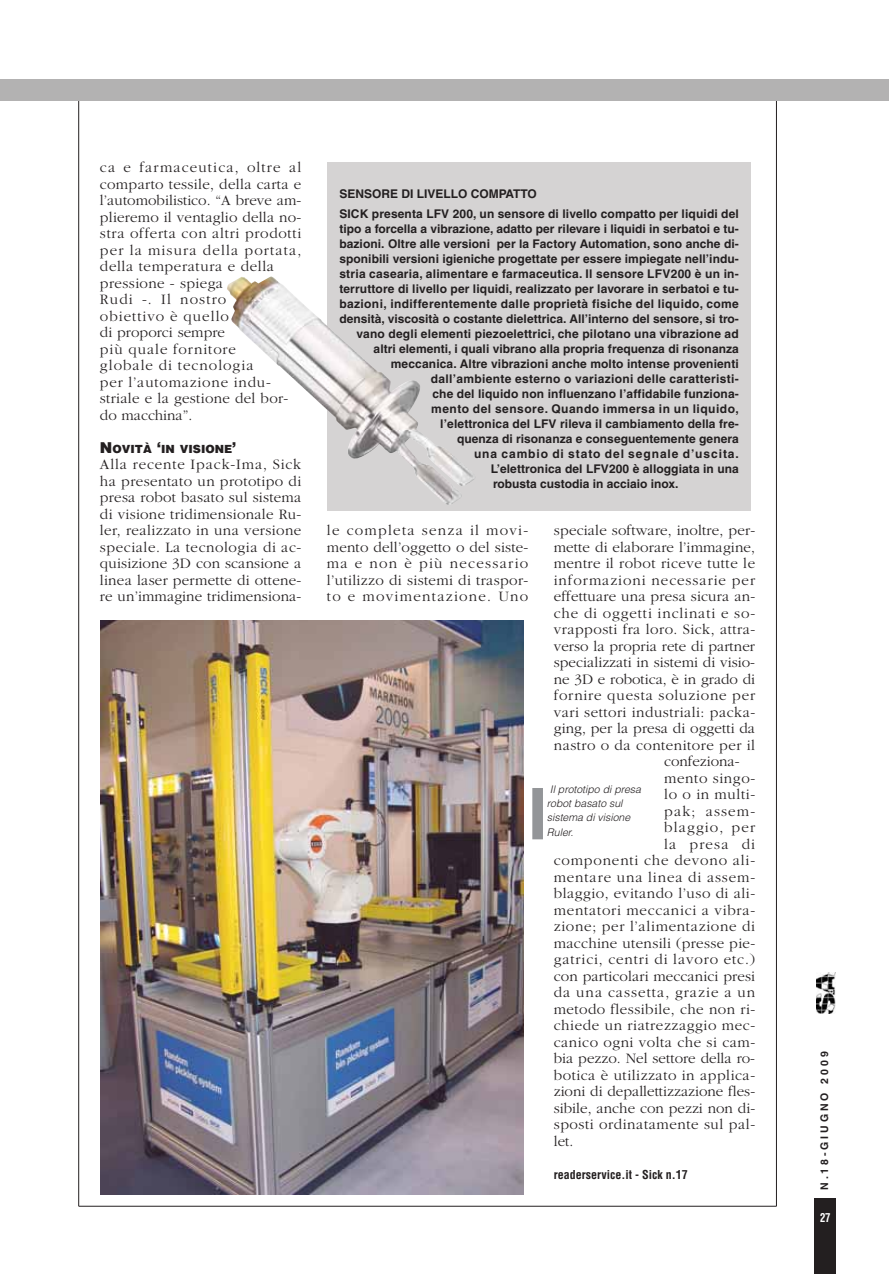
<style>
.page{position:relative;width:889px;height:1277px;background:#fff}
.page>*{position:absolute;margin:0;border:0;box-sizing:border-box;transform-origin:0 0}
.t1{font:300 15px/16.5px "Garamond LT";letter-spacing:.035em;color:#231f20;text-align:justify}
.t2{font:300 15px "Garamond LT";letter-spacing:.005em;color:#231f20}
.t3{font:300 15px "Garamond LT";letter-spacing:.01em;color:#231f20}
.t4{font:300 15px "Garamond LT";letter-spacing:.055em;color:#231f20}
.t5{font:300 15px "Garamond LT";color:#231f20}
.t6{font:300 15px "Garamond LT";letter-spacing:.06em;color:#231f20}
.t7{font:300 15px "Garamond LT";letter-spacing:.065em;color:#231f20}
.t8{font:300 15px "Garamond LT";letter-spacing:.075em;color:#231f20}
.t9{font:700 12px/19.2px "Helvetica LT";letter-spacing:.01em;color:#231f20}
.t10{font:700 12px "Helvetica LT";letter-spacing:.03em;color:#231f20}
.t11{font:700 12px "Helvetica LT";letter-spacing:.04em;color:#231f20}
.t12{font:700 12px "Helvetica LT";letter-spacing:.075em;color:#231f20}
.t13{font:700 condensed 12px "Helvetica LT";color:#231f20}
.t14{font:700 condensed 12px "Helvetica LT";color:#fff;scale:.9 1}
.t15{font:900 11.25px "Helvetica LT";color:#231f20}
.t16{font:italic 300 10.5px/14.2px "Helvetica LT";color:#231f20}
.t17{font:700 10.5px "Helvetica LT";letter-spacing:.28em;color:#231f20}
.s1{font-size:15px}
</style>
<div class="page">
<hr style="left:79px;top:1206px;width:697px;height:1px;background:#231f20">
<hr style="left:78px;top:92px;width:1px;height:1114px;background:#231f20">
<hr style="left:776px;top:92px;width:1px;height:1114px;background:#231f20">
<div style="left:0;top:79px;width:888px;height:22px;background:#b3b2b2"></div>
<div style="left:814px;top:1198px;width:22px;height:75px;background:#231f20"></div>
<img style="left:816px;top:973px;width:19px;height:40px">
<div style="left:327px;top:163px;width:423px;height:348px;background:#d5d3d3"></div>
<img style="left:100px;top:620px;width:424px;height:575px">
<img style="left:227px;top:276px;width:247px;height:229px">
<div style="left:532px;top:788px;width:11px;height:51px;background:#939598"></div>
<p class="t1" style="left:100px;top:160px;width:203px;text-align:left">ca e farmaceutica, oltre al comparto tessile, della carta e l’automobilistico. “A breve am&shy;plieremo il ventaglio della no&shy;stra offerta con altri prodotti per la misura della portata, della temperatura e della pressione - spiega<br>Rudi -. Il nostro<br>obiettivo è quello<br>di proporci sempre<br>più quale fornitore<br>globale di tecnologia<br>per l’automazione indu&shy;striale e la gestione del bor&shy;do macchina”.</p>
<p class="t15" style="left:100px;top:445px;width:138px"><span class="s1">N</span>OVITÀ <span class="s1">‘</span>IN VISIONE<span class="s1">’</span></p>
<p class="t1" style="left:100px;top:457px;width:203px">Alla recente Ipack-Ima, Sick ha presentato un prototipo di presa robot basato sul sistema di visione tridimensionale Ru&shy;ler, realizzato in una versione speciale. La tecnologia di ac&shy;quisizione 3D con scansione a linea laser permette di ottene&shy;re un’immagine tridimensiona-</p>
<p class="t9" style="left:339px;top:186px;width:401px">SENSORE DI LIVELLO COMPATTO<br>SICK presenta LFV 200, un sensore di livello compatto per liquidi del</p>
<p class="t9" style="left:339px;top:220px;width:401px">tipo a forcella a vibrazione, adatto per rilevare i liquidi in serbatoi e tu-</p>
<p class="t9" style="left:339px;top:235px;width:401px">bazioni. Oltre alle versioni per la Factory Automation, sono anche di-</p>
<p class="t9" style="left:339px;top:250px;width:401px">sponibili versioni igieniche progettate per essere impiegate nell’indu-</p>
<p class="t9" style="left:339px;top:265px;width:401px">stria casearia, alimentare e farmaceutica. Il sensore LFV200 è un in-</p>
<p class="t9" style="left:339px;top:280px;width:401px">terruttore di livello per liquidi, realizzato per lavorare in serbatoi e tu-</p>
<p class="t10" style="left:339px;top:299px;width:401px">bazioni, indifferentemente dalle proprietà fisiche del liquido, come</p>
<p class="t9" style="left:339px;top:310px;width:401px">densità, viscosità o costante dielettrica. All’interno del sensore, si tro-</p>
<p class="t9" style="left:356px;top:325px;width:384px">vano degli elementi piezoelettrici, che pilotano una vibrazione ad</p>
<p class="t9" style="left:373px;top:340px;width:366px">altri elementi, i quali vibrano alla propria frequenza di risonanza</p>
<p class="t9" style="left:391px;top:355px;width:349px">meccanica. Altre vibrazioni anche molto intense provenienti</p>
<p class="t10" style="left:430px;top:374px;width:309px">dall’ambiente esterno o variazioni delle caratteristi-</p>
<p class="t9" style="left:432px;top:385px;width:308px">che del liquido non influenzano l’affidabile funziona-</p>
<p class="t11" style="left:431px;top:404px;width:309px">mento del sensore. Quando immersa in un liquido,</p>
<p class="t9" style="left:440px;top:415px;width:300px">l’elettronica del LFV rileva il cambiamento della fre-</p>
<p class="t9" style="left:457px;top:430px;width:283px">quenza di risonanza e conseguentemente genera</p>
<p class="t12" style="left:474px;top:449px;width:266px">una cambio di stato del segnale d’uscita.</p>
<p class="t9" style="left:491px;top:460px;width:249px">L’elettronica del LFV200 è alloggiata in una</p>
<p class="t9" style="left:493px;top:475px;width:187px">robusta custodia in acciaio inox.</p>
<p class="t1" style="left:327px;top:523px;width:203px">le completa senza il movi&shy;mento dell’oggetto o del siste&shy;ma e non è più necessario l’utilizzo di sistemi di traspor&shy;to e movimentazione. Uno</p>
<p class="t3" style="left:553px;top:524px;width:203px">speciale software, inoltre, per-</p>
<p class="t3" style="left:553px;top:541px;width:203px">mette di elaborare l’immagine,</p>
<p class="t1" style="left:553px;top:556px;width:203px">mentre il robot riceve tutte le</p>
<p class="t7" style="left:553px;top:574px;width:203px">informazioni necessarie per</p>
<p class="t3" style="left:553px;top:590px;width:203px">effettuare una presa sicura an-</p>
<p class="t6" style="left:553px;top:607px;width:203px">che di oggetti inclinati e so-</p>
<p class="t1" style="left:553px;top:622px;width:203px">vrapposti fra loro. Sick, attra-</p>
<p class="t2" style="left:553px;top:640px;width:203px">verso la propria rete di partner</p>
<p class="t2" style="left:553px;top:656px;width:203px">specializzati in sistemi di visio-</p>
<p class="t5" style="left:553px;top:673px;width:203px">ne 3D e robotica, è in grado di</p>
<p class="t4" style="left:553px;top:689px;width:203px">fornire questa soluzione per</p>
<p class="t1" style="left:553px;top:705px;width:203px">vari settori industriali: packa-</p>
<p class="t2" style="left:553px;top:722px;width:203px">ging, per la presa di oggetti da</p>
<p class="t1" style="left:553px;top:738px;width:203px">nastro o da contenitore per il</p>
<p class="t5" style="left:664px;top:755px;width:77px">confeziona-</p>
<p class="t1" style="left:664px;top:771px;width:92px">mento singo-</p>
<p class="t1" style="left:664px;top:787px;width:92px">lo o in multi-</p>
<p class="t8" style="left:664px;top:805px;width:92px">pak; assem-</p>
<p class="t8" style="left:664px;top:821px;width:92px">blaggio, per</p>
<p class="t8" style="left:664px;top:838px;width:92px">la presa di</p>
<p class="t4" style="left:553px;top:854px;width:203px">componenti che devono ali-</p>
<p class="t4" style="left:553px;top:871px;width:203px">mentare una linea di assem-</p>
<p class="t1" style="left:553px;top:886px;width:203px">blaggio, evitando l’uso di ali-</p>
<p class="t1" style="left:553px;top:903px;width:203px">mentatori meccanici a vibra-</p>
<p class="t1" style="left:553px;top:919px;width:203px">zione; per l’alimentazione di</p>
<p class="t1" style="left:553px;top:936px;width:203px">macchine utensili (presse pie-</p>
<p class="t6" style="left:553px;top:953px;width:203px">gatrici, centri di lavoro etc.)</p>
<p class="t3" style="left:553px;top:970px;width:203px">con particolari meccanici presi</p>
<p class="t7" style="left:553px;top:986px;width:203px">da una cassetta, grazie a un</p>
<p class="t1" style="left:553px;top:1002px;width:203px">metodo flessibile, che non ri-</p>
<p class="t1" style="left:553px;top:1018px;width:203px">chiede un riatrezzaggio mec-</p>
<p class="t1" style="left:553px;top:1035px;width:203px">canico ogni volta che si cam-</p>
<p class="t2" style="left:553px;top:1052px;width:203px">bia pezzo. Nel settore della ro-</p>
<p class="t1" style="left:553px;top:1068px;width:203px">botica è utilizzato in applica-</p>
<p class="t5" style="left:553px;top:1085px;width:203px">zioni di depallettizzazione fles-</p>
<p class="t2" style="left:553px;top:1102px;width:203px">sibile, anche con pezzi non di-</p>
<p class="t1" style="left:553px;top:1117px;width:203px">sposti ordinatamente sul pal-</p>
<p class="t1" style="left:553px;top:1134px;width:21px">let.</p>
<p class="t13" style="left:553px;top:1167px;width:135px">readerservice.it - Sick n.17</p>
<p class="t16" style="left:547px;top:783px;width:96px">Il prototipo di presa robot basato sul sistema di visione<br>Ruler.</p>
<p class="t17" style="left:820px;top:1190px;width:140px;rotate:-90deg">N.18-GIUGNO 2009</p>
<p class="t14" style="left:820px;top:1211px;width:13px">27</p>
</div>
